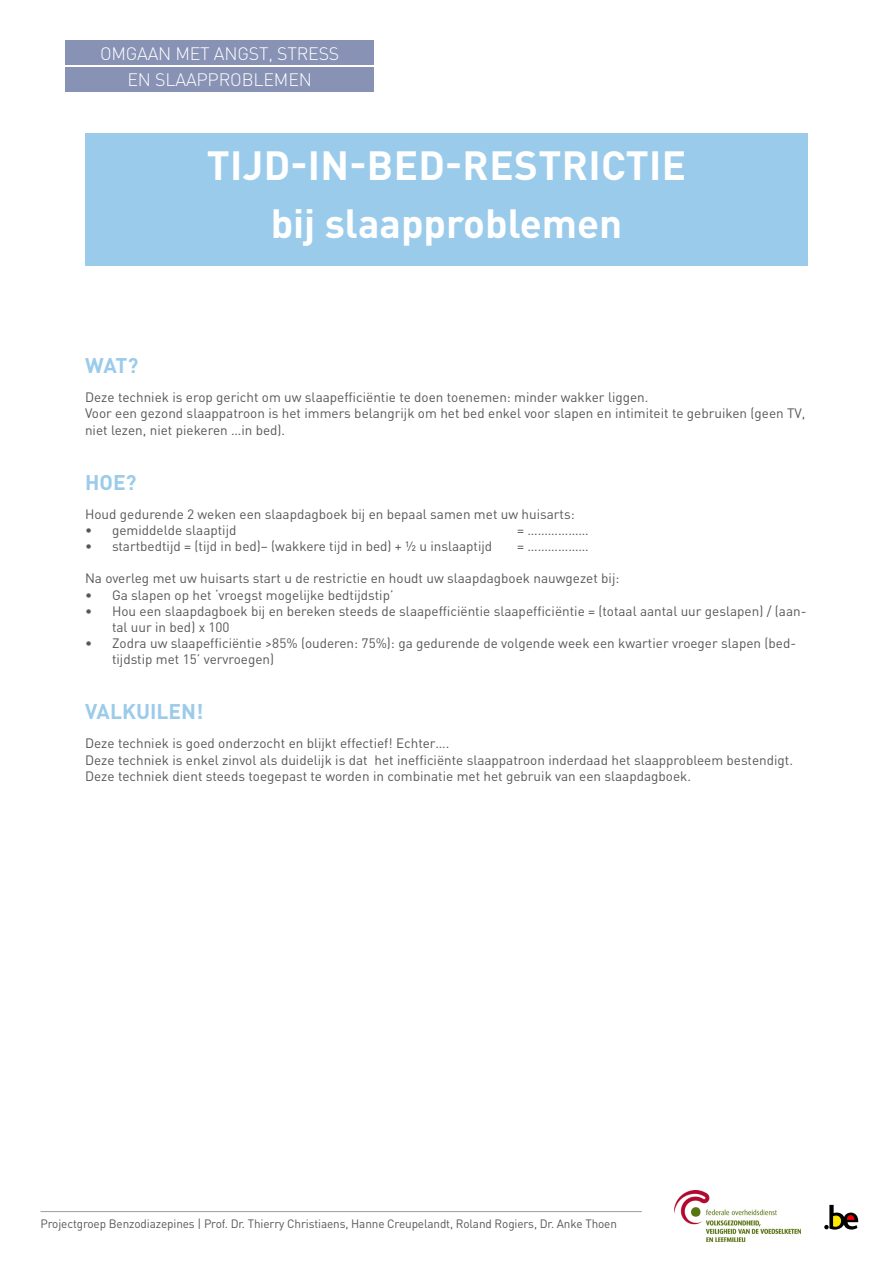
<style>
.page{position:relative;width:893px;height:1263px;background:#fff}
.page>*{position:absolute;margin:0;border:0;box-sizing:border-box;transform-origin:0 0}
.Style_de_paragraphe{font:700 40.35px "DINOT";color:#fff}
.titre{font:700 21px "DINOT";color:#9bcbeb}
.t1{font:300 17.85px/26px "DINOT";letter-spacing:-.01em;color:#fff;text-align:center}
.t2{font:13.5px/16.2px "DINOT";color:#575756}
.t3{font:12px "DINOT";letter-spacing:-.01em;color:#575756}
</style>
<div class="page">
<svg style="left:824px;top:1205px;width:34px;height:24px"></svg>
<img style="left:675px;top:1190px;width:125px;height:51px">
<hr style="left:41px;top:1211px;width:601px;height:1px;background:#9d9d9c">
<div style="left:65px;top:41px;width:309px;height:24px;background:#8792b5"></div>
<div style="left:65px;top:67px;width:309px;height:25px;background:#8792b5"></div>
<div style="left:85px;top:133px;width:723px;height:133px;background:#9bcbeb"></div>
<h3 class="t1" style="left:100px;top:40px;width:241px">OMGAAN MET ANGST, STRESS<br>EN SLAAPPROBLEMEN</h3>
<p class="Style_de_paragraphe" style="left:207px;top:138px;width:481px">TIJD-IN-BED-RESTRICTIE</p>
<p class="Style_de_paragraphe" style="left:271px;top:196px;width:353px">bij slaapproblemen</p>
<p class="titre" style="left:85px;top:351px;width:55px">WAT?</p>
<p class="t2" style="left:85px;top:389px;width:565px">Deze techniek is erop gericht om uw slaapefficiëntie te doen toenemen: minder wakker liggen.</p>
<p class="t2" style="left:85px;top:405px;width:722px">Voor een gezond slaappatroon is het immers belangrijk om het bed enkel voor slapen en intimiteit te gebruiken (geen TV, niet lezen, niet piekeren …in bed).</p>
<p class="titre" style="left:85px;top:468px;width:53px">HOE?</p>
<p class="t2" style="left:85px;top:505px;width:491px">Houd gedurende 2 weken een slaapdagboek bij en bepaal samen met uw huisarts:</p>
<p class="t2" style="left:85px;top:521px;width:153px">• gemiddelde slaaptijd</p>
<p class="t2" style="left:517px;top:521px;width:73px">= ………………</p>
<p class="t2" style="left:85px;top:537px;width:409px">• startbedtijd = (tijd in bed)– (wakkere tijd in bed) + ½ u inslaaptijd</p>
<p class="t2" style="left:517px;top:537px;width:73px">= ………………</p>
<p class="t2" style="left:85px;top:570px;width:536px">Na overleg met uw huisarts start u de restrictie en houdt uw slaapdagboek nauwgezet bij:</p>
<p class="t2" style="left:85px;top:586px;width:310px">• Ga slapen op het ‘vroegst mogelijke bedtijdstip’</p>
<p class="t2" style="left:112px;top:602px;width:696px;text-indent:-27px">• Hou een slaapdagboek bij en bereken steeds de slaapefficiëntie slaapefficiëntie = (totaal aantal uur geslapen) / (aan&shy;tal uur in bed) x 100</p>
<p class="t2" style="left:112px;top:635px;width:685px;text-indent:-27px">• Zodra uw slaapefficiëntie &gt;85% (ouderen: 75%): ga gedurende de volgende week een kwartier vroeger slapen (bed&shy;tijdstip met 15’ vervroegen)</p>
<p class="titre" style="left:85px;top:697px;width:120px">VALKUILEN!</p>
<p class="t2" style="left:85px;top:735px;width:366px">Deze techniek is goed onderzocht en blijkt effectief! Echter….</p>
<p class="t2" style="left:85px;top:751px;width:709px">Deze techniek is enkel zinvol als duidelijk is dat het inefficiënte slaappatroon inderdaad het slaapprobleem bestendigt.<br>Deze techniek dient steeds toegepast te worden in combinatie met het gebruik van een slaapdagboek.</p>
<p class="t3" style="left:41px;top:1215px;width:578px">Projectgroep Benzodiazepines | Prof. Dr. Thierry Christiaens, Hanne Creupelandt, Roland Rogiers, Dr. Anke Thoen</p>
</div>
